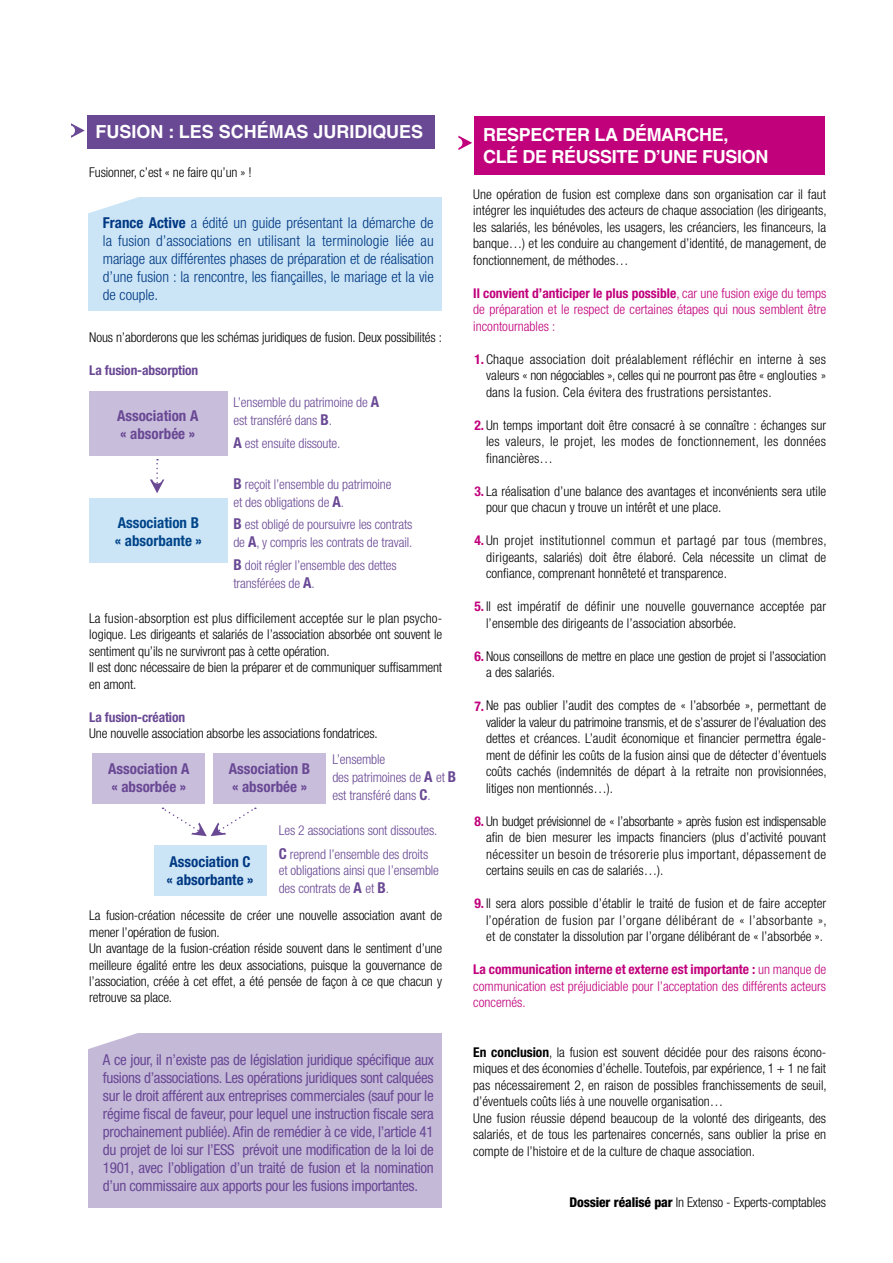
<style>
.page{position:relative;width:893px;height:1263px;background:#fff}
.page>*{position:absolute;margin:0;border:0;box-sizing:border-box;transform-origin:0 0}
.t1{font:700 18px "Helvetica LT Std";letter-spacing:-.02em;color:#fff}
.t2{font:condensed 15px/18px "Helvetica Neue";letter-spacing:-.02em;color:#694894;text-align:justify}
.t3{font:300 condensed 15px/18px "Helvetica Neue";color:#003882;text-align:justify}
.t4{font:700 condensed 15px/18px "Helvetica Neue";color:#694894}
.t5{font:700 condensed 15px/18px "Helvetica Neue";color:#004489}
.t6{font:700 condensed 15px/18px "Helvetica Neue";color:#003882}
.t7{font:300 condensed 13.5px/16.5px "Helvetica Neue";color:#000;text-align:justify}
.t8{font:300 condensed 13.5px/18px "Helvetica Neue";letter-spacing:-.01em;color:#694894}
.t9{font:300 condensed 13.5px/16.5px "Helvetica Neue";color:#c1007c;text-align:justify}
.t10{font:300 condensed 13.5px/16.5px "Helvetica Neue";letter-spacing:-.02em;color:#000}
.t11{font:700 condensed 13.5px "Helvetica Neue";letter-spacing:-.01em;color:#694894}
.s1{font-weight:700}
.s2{font-weight:700;font-size:15px}
.s3{font-weight:700;color:#c1007c}
.s4{font-weight:800}
</style>
<div class="page">
<div style="left:89px;top:499px;width:138px;height:64px;background:#cbe5f6"></div>
<div style="left:89px;top:391px;width:138px;height:64px;background:#c8bddb"></div>
<div style="left:87px;top:115px;width:348px;height:33px;background:#694894"></div>
<svg style="left:71px;top:123px;width:14px;height:15px"></svg>
<div style="left:64px;top:125px;width:11px;height:11px;background:#fff;border-radius:50%"></div>
<div style="left:88px;top:198px;width:354px;height:113px;background:#cbe5f6"></div>
<svg style="left:88px;top:197px;width:51px;height:17px"></svg>
<div style="left:474px;top:116px;width:351px;height:58px;background:#c1007c"></div>
<svg style="left:458px;top:136px;width:14px;height:14px"></svg>
<div style="left:452px;top:138px;width:10px;height:10px;background:#fff;border-radius:50%"></div>
<div style="left:88px;top:1033px;width:354px;height:174px;background:#c5b9d8"></div>
<svg style="left:88px;top:1033px;width:49px;height:16px"></svg>
<div style="left:92px;top:753px;width:113px;height:51px;background:#c8bddb"></div>
<div style="left:213px;top:753px;width:113px;height:51px;background:#c8bddb"></div>
<div style="left:154px;top:845px;width:112px;height:50px;background:#cbe5f6"></div>
<svg style="left:162px;top:807px;width:94px;height:29px"></svg>
<svg style="left:150px;top:459px;width:14px;height:34px"></svg>
<h1 class="t1" style="left:96px;top:121px;width:12px">FUSION</h1>
<h1 class="t1" style="left:169px;top:121px;width:23px">: LES</h1>
<h1 class="t1" style="left:219px;top:121px;width:52px">SCHÉMAS</h1>
<h1 class="t1" style="left:313px;top:121px;width:11px">JURIDI</h1>
<h1 class="t1" style="left:372px;top:121px;width:27px">QUES</h1>
<p class="t7" style="left:89px;top:164px;width:164px">Fusionner, c’est « ne faire qu’un » !</p>
<p class="t3" style="left:103px;top:214px;width:332px"><span class="s1">France Active</span> a édité un guide présentant la démarche de la fusion d’associations en utilisant la terminologie liée au mariage aux différentes phases de préparation et de réalisation d’une fusion : la rencontre, les fiançailles, le mariage et la vie de couple.</p>
<p class="t7" style="left:89px;top:329px;width:354px">Nous n’aborderons que les schémas juridiques de fusion. Deux possibilités :</p>
<p class="t11" style="left:89px;top:362px;width:111px">La fusion-absorption</p>
<p class="t4" style="left:117px;top:407px;width:83px">Association A « absorbée »</p>
<p class="t5" style="left:115px;top:513px;width:89px">Association B « absorbante »</p>
<p class="t8" style="left:233px;top:393px;width:147px">L’ensemble du patrimoine de <span class="s2">A </span>est transféré dans <span class="s2">B</span>.</p>
<p class="t8" style="left:233px;top:434px;width:108px"><span class="s2">A</span> est ensuite dissoute.</p>
<p class="t8" style="left:233px;top:475px;width:160px"><span class="s2">B</span> reçoit l’ensemble du patrimoine et des obligations de <span class="s2">A</span>.</p>
<p class="t8" style="left:233px;top:515px;width:181px"><span class="s2">B</span> est obligé de poursuivre les contrats de <span class="s2">A</span>, y compris les contrats de travail.</p>
<p class="t8" style="left:233px;top:556px;width:165px"><span class="s2">B</span> doit régler l’ensemble des dettes transférées de <span class="s2">A</span>.</p>
<p class="t7" style="left:89px;top:610px;width:354px;text-align:left">La fusion-absorption est plus difficilement acceptée sur le plan psycho&shy;logique. Les dirigeants et salariés de l’association absorbée ont souvent le sentiment qu’ils ne survivront pas à cette opération.<br>Il est donc nécessaire de bien la préparer et de communiquer suffisamment en amont.</p>
<p class="t11" style="left:89px;top:709px;width:97px">La fusion-création</p>
<p class="t7" style="left:89px;top:725px;width:290px">Une nouvelle association absorbe les associations fondatrices.</p>
<p class="t8" style="left:332px;top:750px;width:125px">L’ensemble<br>des patrimoines de <span class="s2">A</span> et <span class="s2">B </span>est transféré dans <span class="s2">C</span>.</p>
<p class="t8" style="left:279px;top:818px;width:160px;line-height:24px">Les 2 associations sont dissoutes.<br><span class="s2">C</span> reprend l’ensemble des droits</p>
<p class="t8" style="left:279px;top:861px;width:162px">et obligations ainsi que l’ensemble des contrats de <span class="s2">A</span> et <span class="s2">B</span>.</p>
<p class="t4" style="left:108px;top:760px;width:83px">Association A « absorbée »</p>
<p class="t4" style="left:229px;top:760px;width:83px">Association B « absorbée »</p>
<p class="t6" style="left:166px;top:853px;width:89px">Association C « absorbante »</p>
<p class="t7" style="left:89px;top:907px;width:354px;text-align:left">La fusion-création nécessite de créer une nouvelle association avant de mener l’opération de fusion.<br>Un avantage de la fusion-création réside souvent dans le sentiment d’une meilleure égalité entre les deux associations, puisque la gouvernance de l’association, créée à cet effet, a été pensée de façon à ce que chacun y retrouve sa place.</p>
<p class="t2" style="left:103px;top:1050px;width:332px">A ce jour, il n’existe pas de législation juridique spécifique aux fusions d’associations. Les opérations juridiques sont calquées sur le droit afférent aux entreprises commerciales (sauf pour le régime fiscal de faveur, pour lequel une instruction fiscale sera prochainement publiée). Afin de remédier à ce vide, l’article 41 du projet de loi sur l’ESS prévoit une modification de la loi de 1901, avec l’obligation d’un traité de fusion et la nomination d’un commissaire aux apports pour les fusions importantes.</p>
<h1 class="t1" style="left:483px;top:124px;width:26px">RESPECTER</h1>
<h1 class="t1" style="left:594px;top:124px;width:42px">LA DÉMARC</h1>
<h1 class="t1" style="left:699px;top:124px;width:31px">HE,</h1>
<h1 class="t1" style="left:483px;top:145px;width:13px">CLÉ</h1>
<h1 class="t1" style="left:523px;top:145px;width:41px">DE RÉUSSITE</h1>
<h1 class="t1" style="left:643px;top:145px;width:30px">D’UNE</h1>
<h1 class="t1" style="left:702px;top:145px;width:23px">FUSION</h1>
<p class="t7" style="left:473px;top:186px;width:355px">Une opération de fusion est complexe dans son organisation car il faut intégrer les inquiétudes des acteurs de chaque association (les dirigeants, les salariés, les bénévoles, les usagers, les créanciers, les financeurs, la banque…) et les conduire au changement d’identité, de management, de fonctionnement, de méthodes…</p>
<p class="t9" style="left:473px;top:285px;width:354px"><span class="s1">Il convient d’anticiper le plus possible</span>, car une fusion exige du temps de préparation et le respect de certaines étapes qui nous semblent être incontournables :</p>
<p class="t7" style="left:486px;top:351px;width:342px;text-indent:-11px"><span class="s3">1.</span>Chaque association doit préalablement réfléchir en interne à ses valeurs « non négociables », celles qui ne pourront pas être « englouties » dans la fusion. Cela évitera des frustrations persistantes.</p>
<p class="t7" style="left:486px;top:417px;width:342px;text-indent:-11px"><span class="s3">2.</span>Un temps important doit être consacré à se connaître : échanges sur les valeurs, le projet, les modes de fonctionnement, les données financières…</p>
<p class="t7" style="left:486px;top:483px;width:342px;text-indent:-11px"><span class="s3">3.</span>La réalisation d’une balance des avantages et inconvénients sera utile pour que chacun y trouve un intérêt et une place.</p>
<p class="t7" style="left:486px;top:532px;width:342px;text-indent:-11px"><span class="s3">4.</span>Un projet institutionnel commun et partagé par tous (membres, dirigeants, salariés) doit être élaboré. Cela nécessite un climat de confiance, comprenant honnêteté et transparence.</p>
<p class="t7" style="left:486px;top:598px;width:342px;text-indent:-11px"><span class="s3">5.</span>Il est impératif de définir une nouvelle gouvernance acceptée par l’ensemble des dirigeants de l’association absorbée.</p>
<p class="t10" style="left:486px;top:648px;width:342px;text-indent:-11px"><span class="s3">6.</span> Nous conseillons de mettre en place une gestion de projet si l’association a des salariés.</p>
<p class="t7" style="left:486px;top:697px;width:342px;text-indent:-11px"><span class="s3">7.</span>Ne pas oublier l’audit des comptes de « l’absorbée », permettant de valider la valeur du patrimoine transmis, et de s’assurer de l’évaluation des dettes et créances. L’audit économique et financier permettra égale&shy;ment de définir les coûts de la fusion ainsi que de détecter d’éventuels coûts cachés (indemnités de départ à la retraite non provisionnées, litiges non mentionnés…).</p>
<p class="t7" style="left:486px;top:813px;width:342px;text-indent:-11px"><span class="s3">8.</span> Un budget prévisionnel de « l’absorbante » après fusion est indispensable afin de bien mesurer les impacts financiers (plus d’activité pouvant nécessiter un besoin de trésorerie plus important, dépassement de certains seuils en cas de salariés…).</p>
<p class="t7" style="left:486px;top:895px;width:342px;text-indent:-11px"><span class="s3">9.</span>Il sera alors possible d’établir le traité de fusion et de faire accepter l’opération de fusion par l’organe délibérant de « l’absorbante », et de constater la dissolution par l’organe délibérant de « l’absorbée ».</p>
<p class="t9" style="left:473px;top:961px;width:354px"><span class="s1">La communication interne et externe est importante :</span> un manque de communication est préjudiciable pour l’acceptation des différents acteurs concernés.</p>
<p class="t7" style="left:473px;top:1044px;width:355px;text-align:left"><span class="s1">En conclusion</span>, la fusion est souvent décidée pour des raisons écono&shy;miques et des économies d’échelle. Toutefois, par expérience, 1 + 1 ne fait pas nécessairement 2, en raison de possibles franchissements de seuil, d’éventuels coûts liés à une nouvelle organisation…<br>Une fusion réussie dépend beaucoup de la volonté des dirigeants, des salariés, et de tous les partenaires concernés, sans oublier la prise en compte de l’histoire et de la culture de chaque association.</p>
<p class="t7" style="left:569px;top:1194px;width:258px"><span class="s4">Dossier réalisé par</span> In Extenso - Experts-comptables</p>
</div>
